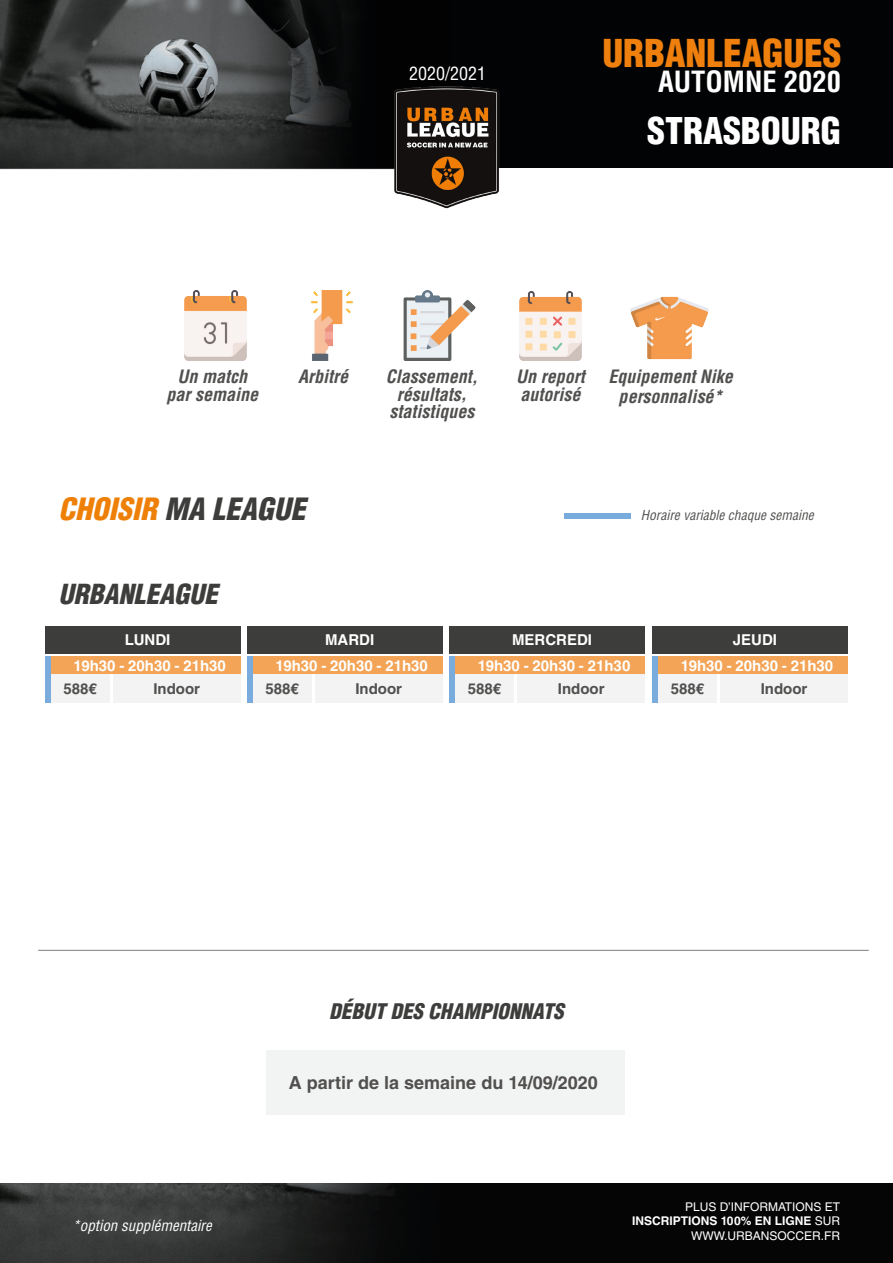
<style>
.page{position:relative;width:893px;height:1263px;background:#fff}
.page>*{position:absolute;margin:0;border:0;box-sizing:border-box;transform-origin:0 0}
.t1{font:900 condensed 37.5px "Helvetica LT Std";color:#ef800d}
.t2{font:900 condensed 36px "Helvetica LT Std";color:#fff}
.t3{font:italic 900 condensed 30px "Helvetica LT Std";color:#3d3d3c}
.t4{font:700 condensed 28.5px "Helvetica LT Std";color:#fff}
.t5{font:italic 900 condensed 27px "Helvetica LT Std";color:#3d3d3c}
.t6{font:italic 900 condensed 21px "Helvetica LT Std";color:#3d3d3c}
.t7{font:italic 700 condensed 18px/18.6px "Helvetica LT Std";color:#51504f}
.t8{font:700 18px "Helvetica LT Std";color:#51504f}
.t9{font:condensed 18px "Helvetica LT Std";color:#fff}
.t10{font:700 15px "Helvetica LT Std";color:#fff}
.t11{font:700 15px "Helvetica LT Std";color:#51504f}
.t12{font:italic condensed 15px "Helvetica LT Std";color:#fff}
.t13{font:italic condensed 13.5px "Helvetica LT Std";color:#51504f}
.t14{font:12px/14.4px "Helvetica LT Std";color:#fff;text-align:right}
.s1{color:#ef8007}
.s2{font-weight:700}
</style>
<div class="page">
<hr style="left:38px;top:950px;width:831px;height:1px;background:#7e7e7e">
<img style="left:311px;top:290px;width:42px;height:71px">
<img style="left:184px;top:290px;width:63px;height:71px">
<img style="left:403px;top:290px;width:73px;height:71px">
<img style="left:519px;top:291px;width:63px;height:70px">
<img style="left:630px;top:296px;width:78px;height:64px">
<div style="left:51px;top:674px;width:58px;height:29px;background:#f3f3f3"></div>
<div style="left:113px;top:674px;width:128px;height:29px;background:#f3f3f3"></div>
<div style="left:45px;top:626px;width:196px;height:28px;background:#3d3d3c"></div>
<div style="left:51px;top:656px;width:190px;height:18px;background:#f3a456"></div>
<div style="left:253px;top:674px;width:58px;height:29px;background:#f3f3f3"></div>
<div style="left:315px;top:674px;width:128px;height:29px;background:#f3f3f3"></div>
<div style="left:247px;top:626px;width:196px;height:28px;background:#3d3d3c"></div>
<div style="left:253px;top:656px;width:190px;height:18px;background:#f3a456"></div>
<div style="left:455px;top:674px;width:59px;height:29px;background:#f3f3f3"></div>
<div style="left:517px;top:674px;width:128px;height:29px;background:#f3f3f3"></div>
<div style="left:449px;top:626px;width:196px;height:28px;background:#3d3d3c"></div>
<div style="left:455px;top:656px;width:190px;height:18px;background:#f3a456"></div>
<div style="left:658px;top:674px;width:59px;height:29px;background:#f3f3f3"></div>
<div style="left:720px;top:674px;width:128px;height:29px;background:#f3f3f3"></div>
<div style="left:652px;top:626px;width:196px;height:28px;background:#3d3d3c"></div>
<div style="left:658px;top:656px;width:190px;height:18px;background:#f3a456"></div>
<div style="left:565px;top:513px;width:66px;height:6px;background:#79acdd"></div>
<div style="left:45px;top:656px;width:6px;height:47px;background:#79acdd"></div>
<div style="left:247px;top:656px;width:6px;height:47px;background:#79acdd"></div>
<div style="left:449px;top:656px;width:6px;height:47px;background:#79acdd"></div>
<div style="left:652px;top:656px;width:6px;height:47px;background:#79acdd"></div>
<div style="left:266px;top:1050px;width:359px;height:65px;background:#f2f3f3"></div>
<img style="left:0;top:1183px;width:893px;height:80px">
<div style="left:0;top:0;width:893px;height:168px;background:#020304"></div>
<img style="left:0;top:1px;width:379px;height:169px">
<img style="left:379px;top:86px;width:121px;height:123px">
<p class="t9" style="left:409px;top:62px;width:79px">2020/2021</p>
<p class="t1" style="left:602px;top:29px;width:241px">URBANLEAGUES</p>
<p class="t4" style="left:658px;top:64px;width:184px">AUTOMNE 2020</p>
<p class="t2" style="left:647px;top:108px;width:195px">STRASBOURG</p>
<p class="t7" style="left:178px;top:367px;width:71px">Un match</p>
<p class="t7" style="left:167px;top:386px;width:93px">par semaine</p>
<p class="t7" style="left:298px;top:367px;width:52px">Arbitré</p>
<p class="t7" style="left:386px;top:367px;width:93px">Classement,</p>
<p class="t7" style="left:397px;top:386px;width:71px">résultats,</p>
<p class="t7" style="left:389px;top:403px;width:86px">statistiques</p>
<p class="t3" style="left:59px;top:490px;width:248px"><span class="s1">CHOISIR</span> MA LEAGUE</p>
<p class="t5" style="left:59px;top:577px;width:161px">URBANLEAGUE</p>
<p class="t7" style="left:516px;top:367px;width:70px">Un report autorisé</p>
<p class="t7" style="left:608px;top:366px;width:126px;line-height:20.1px;text-align:center">Equipement Nike personnalisé*</p>
<p class="t13" style="left:641px;top:507px;width:174px">Horaire variable chaque semaine</p>
<p class="t10" style="left:125px;top:631px;width:47px">LUNDI</p>
<p class="t10" style="left:74px;top:656px;width:154px">19h30 - 20h30 - 21h30</p>
<p class="t11" style="left:63px;top:679px;width:35px">588€</p>
<p class="t11" style="left:153px;top:679px;width:48px">Indoor</p>
<p class="t10" style="left:325px;top:631px;width:51px">MARDI</p>
<p class="t10" style="left:276px;top:656px;width:154px">19h30 - 20h30 - 21h30</p>
<p class="t11" style="left:265px;top:679px;width:35px">588€</p>
<p class="t11" style="left:355px;top:679px;width:48px">Indoor</p>
<p class="t10" style="left:512px;top:631px;width:81px">MERCREDI</p>
<p class="t10" style="left:478px;top:656px;width:154px">19h30 - 20h30 - 21h30</p>
<p class="t11" style="left:468px;top:679px;width:35px">588€</p>
<p class="t11" style="left:558px;top:679px;width:48px">Indoor</p>
<p class="t10" style="left:733px;top:631px;width:46px">JEUDI</p>
<p class="t10" style="left:681px;top:656px;width:154px">19h30 - 20h30 - 21h30</p>
<p class="t11" style="left:671px;top:679px;width:35px">588€</p>
<p class="t11" style="left:761px;top:679px;width:48px">Indoor</p>
<p class="t12" style="left:72px;top:1216px;width:141px">*option supplémentaire</p>
<p class="t6" style="left:329px;top:998px;width:236px">DÉBUT DES CHAMPIONNATS</p>
<p class="t8" style="left:289px;top:1072px;width:310px">A partir de la semaine du 14/09/2020</p>
<p class="t14" style="left:632px;top:1199px;width:209px">PLUS D’INFORMATIONS ET<br><span class="s2">INSCRIPTIONS 100% EN LIGNE</span> SUR</p>
<p class="t14" style="left:691px;top:1228px;width:150px">WWW.URBANSOCCER.FR</p>
</div>
